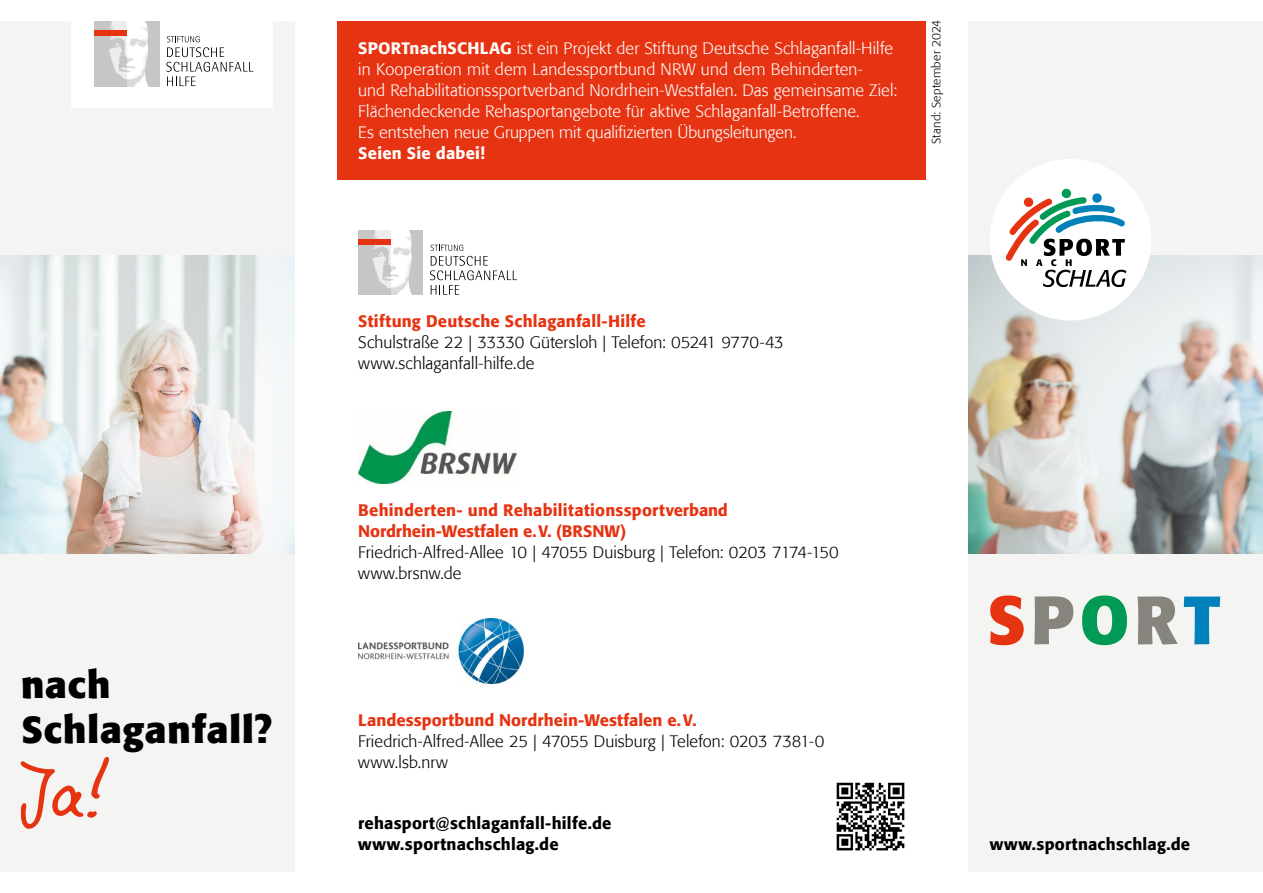
<style>
.page{position:relative;width:1263px;height:893px;background:#fff}
.page>*{position:absolute;margin:0;border:0;box-sizing:border-box;transform-origin:0 0}
.t1{font:69.3px "BORKISHAND";color:#e63312}
.t2{font:700 67.5px "Formata";letter-spacing:.08em;color:#87847d}
.t3{font:700 37.5px/45px "Formata";letter-spacing:.025em;color:#000}
.t4{font:300 16.5px/21px "Formata";letter-spacing:.01em;color:#fff}
.t5{font:300 16.5px/21px "Formata";letter-spacing:.005em;color:#000}
.t6{font:500 16.5px/21px "Formata";letter-spacing:.01em;color:#e63312}
.t7{font:500 16.5px/21px "Formata";letter-spacing:.015em;color:#000}
.t8{font:500 16.5px "Formata";letter-spacing:.015em;color:#fff}
.t9{font:300 12px "Formata";letter-spacing:.02em;color:#000}
.s1{font-weight:500}
.s2{color:#e63312}
.s3{color:#009a54}
.s4{color:#0081ba}
</style>
<div class="page">
<div style="left:968px;top:21px;width:295px;height:851px;background:#f4f4f3"></div>
<div style="left:0;top:21px;width:294px;height:851px;background:#f4f4f3"></div>
<img style="left:968px;top:256px;width:295px;height:297px">
<div style="left:990px;top:159px;width:161px;height:162px;background:#fff;border-radius:50%"></div>
<div style="left:1061px;top:189px;width:10px;height:9px;background:#009a54;border-radius:50%"></div>
<svg style="left:1092px;top:193px;width:10px;height:10px"></svg>
<svg style="left:1004px;top:197px;width:123px;height:90px"></svg>
<div style="left:72px;top:21px;width:201px;height:86px;background:#fff"></div>
<svg style="left:127px;top:22px;width:32px;height:64px"></svg>
<img style="left:95px;top:22px;width:32px;height:64px">
<svg style="left:166px;top:36px;width:87px;height:50px"></svg>
<div style="left:95px;top:31px;width:32px;height:5px;background:#e63312"></div>
<img style="left:0;top:256px;width:294px;height:297px">
<div style="left:337px;top:21px;width:589px;height:159px;background:#e63312"></div>
<svg style="left:390px;top:230px;width:33px;height:65px"></svg>
<img style="left:358px;top:230px;width:32px;height:65px">
<svg style="left:430px;top:245px;width:87px;height:50px"></svg>
<div style="left:358px;top:239px;width:32px;height:5px;background:#e63312"></div>
<img style="left:358px;top:412px;width:159px;height:72px">
<img style="left:358px;top:619px;width:165px;height:65px">
<img style="left:836px;top:782px;width:69px;height:69px">
<h3 class="t3" style="left:21px;top:662px;width:252px">nach<br>Schlaganfall?</h3>
<h1 class="t1" style="left:19px;top:754px;width:94px">Ja!</h1>
<p class="t4" style="left:358px;top:38px;width:540px"><span class="s1">SPORTnachSCHLAG</span> ist ein Projekt der Stiftung Deutsche Schlaganfall-Hilfe in Kooperation mit dem Landessportbund NRW und dem Behinderten-<br>und Rehabilitationssportverband Nordrhein-Westfalen. Das gemeinsame Ziel:<br>Flächendeckende Rehasportangebote für aktive Schlaganfall-Betroffene.<br>Es entstehen neue Gruppen mit qualifizierten Übungsleitungen.</p>
<p class="t8" style="left:358px;top:143px;width:128px">Seien Sie dabei!</p>
<p class="t9" style="left:929px;top:144px;width:126px;rotate:-90deg">Stand: September 2024</p>
<p class="t6" style="left:358px;top:311px;width:289px">Stiftung Deutsche Schlaganfall-Hilfe</p>
<p class="t5" style="left:358px;top:332px;width:427px">Schulstraße 22 | 33330 Gütersloh | Telefon: 05241 9770-43 www.schlaganfall-hilfe.de</p>
<p class="t6" style="left:358px;top:500px;width:371px">Behinderten- und Rehabilitationssportverband<br>Nordrhein-Westfalen e.V. (BRSNW)</p>
<p class="t5" style="left:358px;top:542px;width:482px">Friedrich-Alfred-Allee 10 | 47055 Duisburg | Telefon: 0203 7174-150 www.brsnw.de</p>
<p class="t6" style="left:358px;top:710px;width:340px">Landessportbund Nordrhein-Westfalen e.V.</p>
<p class="t5" style="left:358px;top:731px;width:468px">Friedrich-Alfred-Allee 25 | 47055 Duisburg | Telefon: 0203 7381-0 www.lsb.nrw</p>
<p class="t7" style="left:358px;top:813px;width:255px">rehasport@schlaganfall-hilfe.de www.sportnachschlag.de</p>
<h2 class="t2" style="left:986px;top:578px;width:235px"><span class="s2">S</span>P<span class="s3">O</span>R<span class="s4">T</span></h2>
<p class="t7" style="left:990px;top:834px;width:202px">www.sportnachschlag.de</p>
</div>
